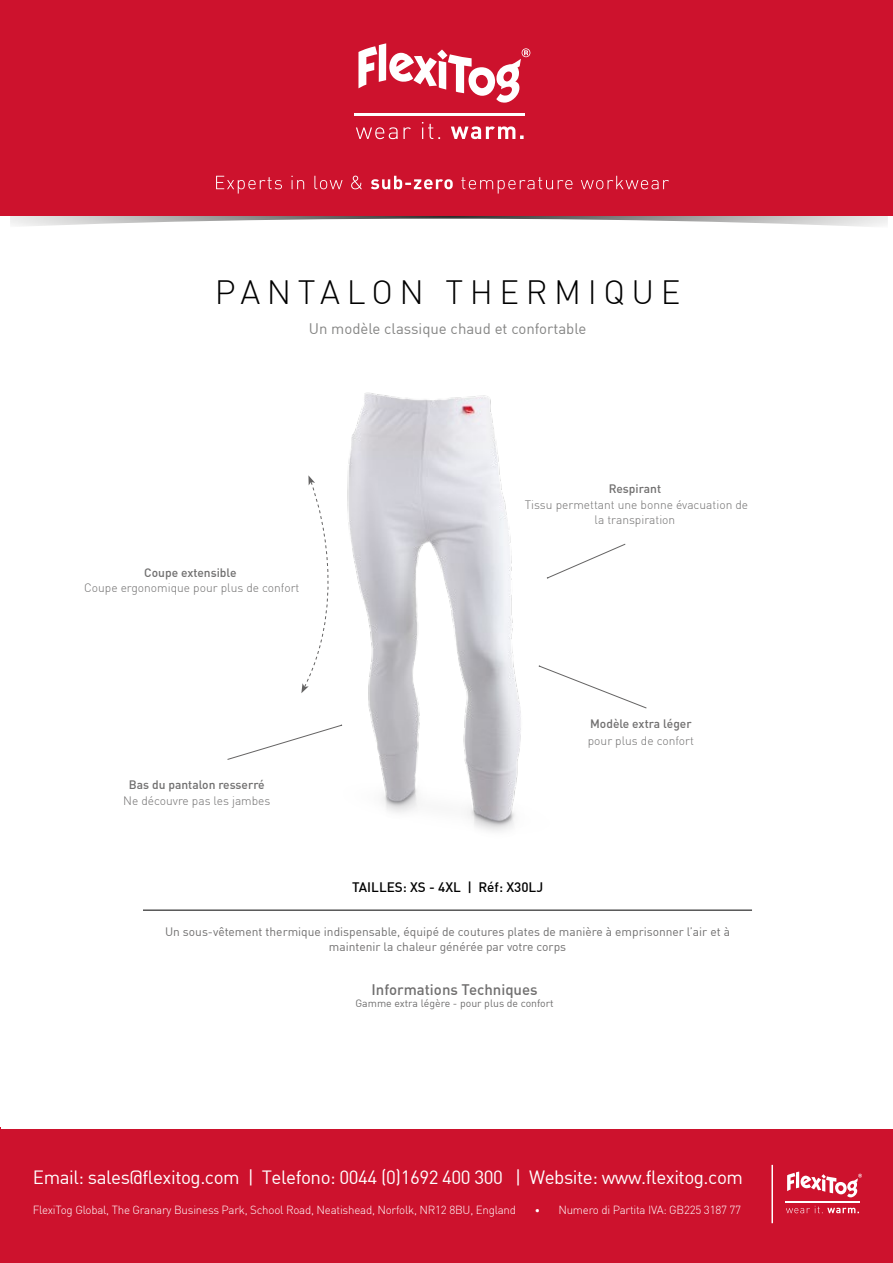
<style>
.page{position:relative;width:893px;height:1263px;background:#fff}
.page>*{position:absolute;margin:0;border:0;box-sizing:border-box;transform-origin:0 0}
.t1{font:300 33px "DIN";letter-spacing:.2em;color:#000}
.t2{font:18.75px "DIN";letter-spacing:-.025em;color:#fff}
.t3{font:15px "DIN";color:#858584}
.t4{font:500 15px "DIN";color:#706f6f}
.t5{font:500 13.5px "DIN";color:#000}
.t6{font:12px/14.4px "DIN";color:#706f6f;text-align:center}
.t7{font:300 12px/14.4px "DIN";color:#706f6f;text-align:center}
.t8{font:500 12px "DIN";color:#706f6f}
.t9{font:300 11.55px "DIN";letter-spacing:-.02em;color:#fff}
.t10{font:10.5px "DIN";color:#706f6f}
.s1{font-weight:400;font-size:10.05px}
</style>
<div class="page">
<img style="left:10px;top:216px;width:878px;height:3px">
<svg style="left:10px;top:219px;width:878px;height:8px"></svg>
<div style="left:0;top:0;width:893px;height:216px;background:#cd122d"></div>
<hr style="left:0;top:1127px;width:1px;height:134px;background:#cd122d">
<hr style="left:0;top:1129px;width:1px;height:134px;background:#cd122d">
<div style="left:1px;top:1129px;width:892px;height:134px;background:#cd122d"></div>
<hr style="left:771px;top:1165px;width:2px;height:58px;background:#fff">
<svg style="left:216px;top:176px;width:453px;height:18px"></svg>
<hr style="left:355px;top:113px;width:170px;height:2px;background:#fff">
<svg style="left:356px;top:122px;width:168px;height:17px"></svg>
<svg style="left:358px;top:43px;width:172px;height:60px"></svg>
<hr style="left:785px;top:1202px;width:75px;height:1px;background:#fff">
<svg style="left:786px;top:1206px;width:73px;height:7px"></svg>
<svg style="left:787px;top:1171px;width:75px;height:26px"></svg>
<img style="left:342px;top:392px;width:305px;height:439px">
<hr style="left:143px;top:910px;width:609px;height:1px;background:#000">
<svg style="left:301px;top:475px;width:52px;height:218px"></svg>
<svg style="left:539px;top:665px;width:108px;height:43px"></svg>
<svg style="left:547px;top:544px;width:79px;height:35px"></svg>
<svg style="left:227px;top:724px;width:115px;height:36px"></svg>
<h1 class="t1" style="left:215px;top:271px;width:467px">PANTALON THERMIQUE</h1>
<p class="t3" style="left:309px;top:319px;width:279px">Un modèle classique chaud et confortable</p>
<p class="t8" style="left:144px;top:565px;width:94px">Coupe extensible</p>
<p class="t7" style="left:84px;top:580px;width:217px">Coupe ergonomique pour plus de confort</p>
<p class="t8" style="left:129px;top:777px;width:137px">Bas du pantalon resserré</p>
<p class="t7" style="left:123px;top:794px;width:149px">Ne découvre pas les jambes</p>
<p class="t8" style="left:609px;top:481px;width:54px">Respirant</p>
<p class="t7" style="left:525px;top:498px;width:225px">Tissu permettant une bonne évacuation de la transpiration</p>
<p class="t8" style="left:590px;top:716px;width:103px">Modèle extra léger</p>
<p class="t7" style="left:588px;top:733px;width:108px">pour plus de confort</p>
<p class="t5" style="left:352px;top:879px;width:193px">TAILLES: XS - 4XL | Réf: X30LJ</p>
<p class="t6" style="left:165px;top:924px;width:566px">Un sous-vêtement thermique indispensable, équipé de coutures plates de manière à emprisonner l’air et à maintenir la chaleur générée par votre corps</p>
<p class="t4" style="left:371px;top:979px;width:168px">Informations Techniques</p>
<p class="t10" style="left:355px;top:997px;width:200px">Gamme extra légère - pour plus de confort</p>
<h2 class="t2" style="left:33px;top:1165px;width:712px">Email: sales@flexitog.com | Telefono: 0044 (0)1692 400 300 | Website: www.flexitog.com</h2>
<p class="t9" style="left:33px;top:1203px;width:485px">FlexiTog Global, The Granary Business Park, School Road, Neatishead, Norfolk, NR12 8BU, England</p>
<p class="t9" style="left:535px;top:1203px;width:208px"><span class="s1">•</span> Numero di Partita IVA: GB225 3187 77</p>
</div>
